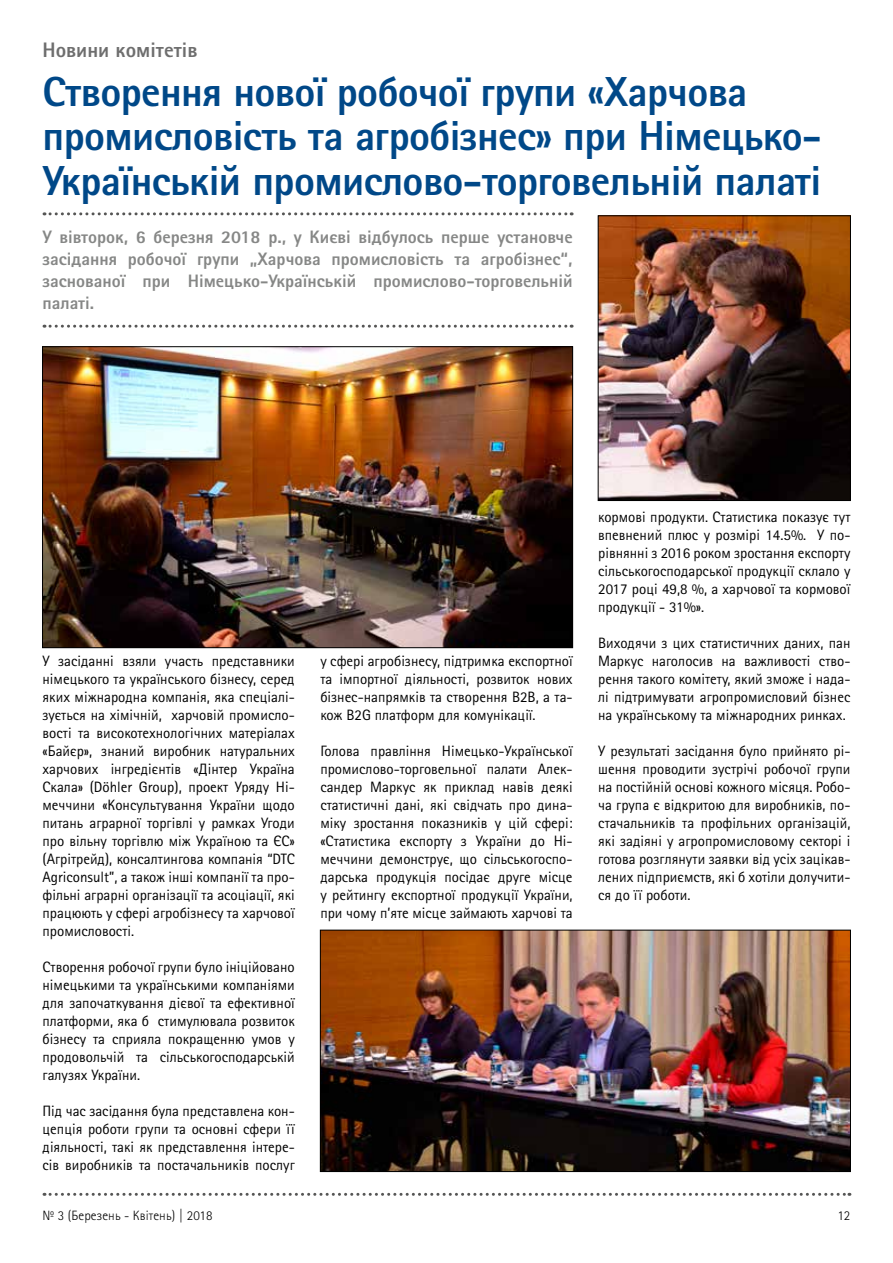
<style>
.page{position:relative;width:893px;height:1263px;background:#fff}
.page>*{position:absolute;margin:0;border:0;box-sizing:border-box;transform-origin:0 0}
.t1{font:800 42px/44.4px "Rotis Sans Serif Pro Cyr";letter-spacing:-.015em;color:#004888}
.t2{font:800 21px "Rotis Sans Serif Pro Cyr";color:#6e6e6e}
.t3{font:800 18px/21.9px "Rotis Sans Serif Pro Cyr";color:#868786;text-align:justify}
.t4{font:15px/18px "Rotis Sans Serif Pro Cyr";color:#000;text-align:justify}
.t5{font:300 13.5px "Rotis Sans Serif Pro Cyr";letter-spacing:.01em;color:#000}
</style>
<div class="page">
<svg style="left:44px;top:1193px;width:806px;height:3px"></svg>
<svg style="left:44px;top:325px;width:528px;height:3px"></svg>
<svg style="left:44px;top:212px;width:528px;height:3px"></svg>
<img style="left:322px;top:932px;width:527px;height:238px">
<div style="left:320px;top:930px;width:531px;height:242px;border:1px solid #000"></div>
<img style="left:44px;top:348px;width:527px;height:298px">
<div style="left:42px;top:346px;width:531px;height:302px;border:1px solid #000"></div>
<img style="left:600px;top:217px;width:249px;height:282px">
<div style="left:598px;top:215px;width:253px;height:286px;border:1px solid #000"></div>
<h2 class="t2" style="left:43px;top:37px;width:156px">Новини комітетів</h2>
<h1 class="t1" style="left:43px;top:69px;width:780px">Створення нової робочої групи «Харчова промисловість та агробізнес» при Німецько-<br>Українській промислово-торговельній палаті</h1>
<p class="t3" style="left:43px;top:226px;width:532px">У вівторок, 6 березня 2018 р., у Києві відбулось перше установче засідання робочої групи „Харчова промисловість та агробізнес“, заснованої при Німецько-Українській промислово-торговельній палаті.</p>
<p class="t4" style="left:43px;top:652px;width:254px">У засіданні взяли участь представники німецького та українського бізнесу, серед яких міжнародна компанія, яка спеціалі&shy;зується на хімічній, харчовій промисло&shy;вості та високотехнологічних матеріалах «Байєр», знаний виробник натуральних харчових інгредієнтів «Дінтер Україна Скала» (Döhler Group), проект Уряду Ні&shy;меччини «Консультування України щодо питань аграрної торгівлі у рамках Угоди про вільну торгівлю між Україною та ЄС» (Агрітрейд), консалтингова компанія “DTC Agriconsult”, а також інші компанії та про&shy;фільні аграрні організації та асоціації, які працюють у сфері агробізнесу та харчової промисловості.</p>
<p class="t4" style="left:43px;top:958px;width:254px">Створення робочої групи було ініційовано німецькими та українськими компаніями для започаткування дієвої та ефективної платформи, яка б стимулювала розвиток бізнесу та сприяла покращенню умов у продовольчій та сільськогосподарській галузях України.</p>
<p class="t4" style="left:43px;top:1102px;width:254px">Під час засідання була представлена кон&shy;цепція роботи групи та основні сфери її діяльності, такі як представлення інтере&shy;сів виробників та постачальників послуг</p>
<p class="t4" style="left:320px;top:652px;width:254px">у сфері агробізнесу, підтримка експортної та імпортної діяльності, розвиток нових бізнес-напрямків та створення B2B, а та&shy;кож B2G платформ для комунікації.</p>
<p class="t4" style="left:320px;top:742px;width:254px">Голова правління Німецько-Української промислово-торговельної палати Алек&shy;сандер Маркус як приклад навів деякі статистичні дані, які свідчать про дина&shy;міку зростання показників у цій сфері: «Статистика експорту з України до Ні&shy;меччини демонструє, що сільськогоспо&shy;дарська продукція посідає друге місце у рейтингу експортної продукції України, при чому п’яте місце займають харчові та</p>
<p class="t4" style="left:598px;top:508px;width:254px">кормові продукти. Статистика показує тут впевнений плюс у розмірі 14.5%. У по&shy;рівнянні з 2016 роком зростання експорту сільськогосподарської продукції склало у 2017 році 49,8 %, а харчової та кормової продукції - 31%».</p>
<p class="t4" style="left:598px;top:634px;width:254px">Виходячи з цих статистичних даних, пан Маркус наголосив на важливості ство&shy;рення такого комітету, який зможе і нада&shy;лі підтримувати агропромисловий бізнес на українському та міжнародних ринках.</p>
<p class="t4" style="left:598px;top:742px;width:254px">У результаті засідання було прийнято рі&shy;шення проводити зустрічі робочої групи на постійній основі кожного місяця. Робо&shy;ча група є відкритою для виробників, по&shy;стачальників та профільних організацій, які задіяні у агропромисловому секторі і готова розглянути заявки від усіх зацікав&shy;лених підприємств, які б хотіли долучити&shy;ся до її роботи.</p>
<p class="t5" style="left:43px;top:1207px;width:172px">№ 3 (Березень - Квітень) | 2018</p>
<p class="t5" style="left:837px;top:1207px;width:15px">12</p>
</div>
